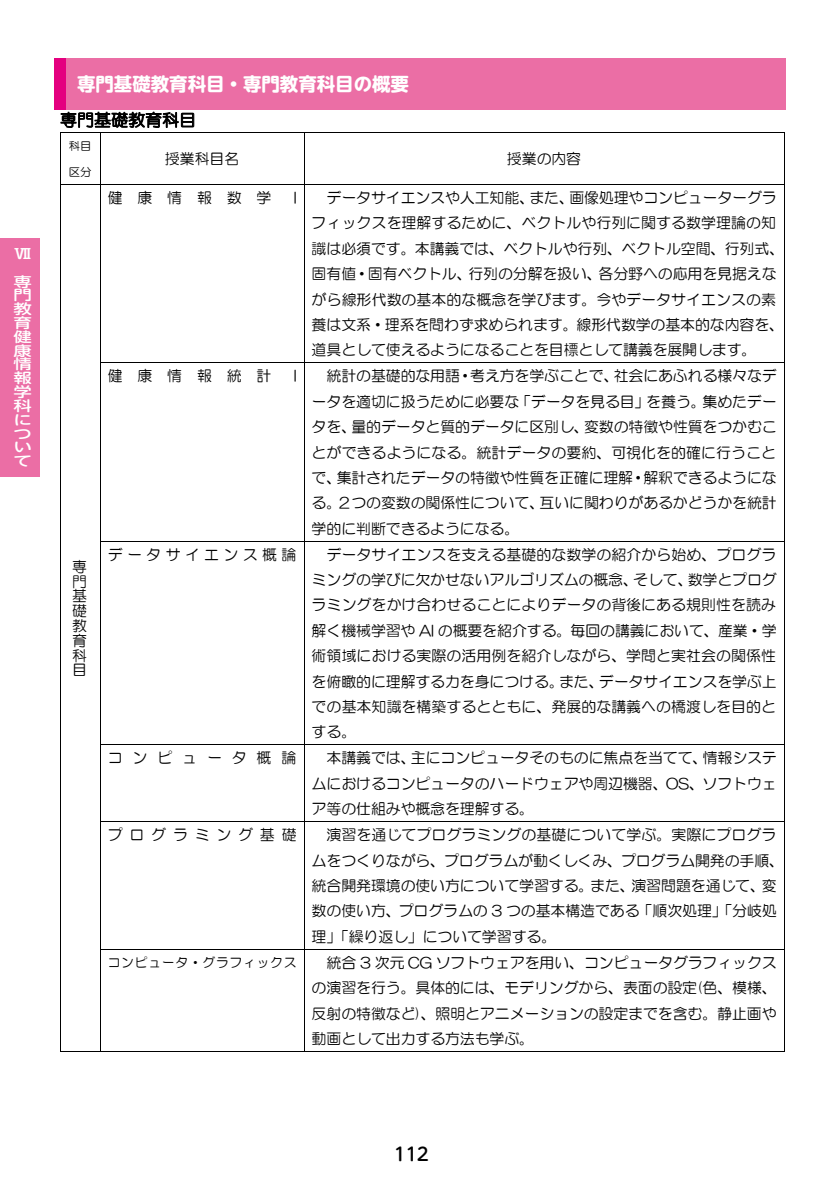
<style>
.page{position:relative;width:840px;height:1191px;background:#fff}
.page>*{position:absolute;margin:0;border:0;box-sizing:border-box;transform-origin:0 0}
.t1{font:19.8px "HG Maru Gothic MPRO";color:#fff}
.t2{font:700 18.4px "UD Shin M Go Pro";color:#fff}
.t3{font:500 18px "UD Shin M Go Pro";color:#000}
.t4{font:17px "HG Maru Gothic MPRO";letter-spacing:.005em;color:#000}
.t5{font:14.8px/25.4px "HG Maru Gothic MPRO";color:#000;text-align:justify}
.t6{font:14.8px "HG Maru Gothic MPRO";letter-spacing:.295em;color:#000}
.t7{font:14.8px "HG Maru Gothic MPRO";letter-spacing:.46em;color:#000}
.t8{font:14.8px "HG Maru Gothic MPRO";letter-spacing:.67em;color:#000}
.t9{font:500 13.8px/13.8px "UD Shin M Go Pro";color:#fff;scale:1.33 1}
.t10{font:12.6px "HG Maru Gothic MPRO";letter-spacing:.065em;color:#000}
.t11{font:11.4px "HG Maru Gothic MPRO";color:#000}
</style>
<div class="page">
<hr style="left:60px;top:133px;width:40px;height:1px;background:#000">
<hr style="left:100px;top:133px;width:203px;height:1px;background:#000">
<hr style="left:304px;top:133px;width:479px;height:1px;background:#000">
<hr style="left:60px;top:133px;width:1px;height:51px;background:#000">
<hr style="left:100px;top:133px;width:1px;height:51px;background:#000">
<hr style="left:303px;top:133px;width:1px;height:51px;background:#000">
<hr style="left:783px;top:133px;width:1px;height:51px;background:#000">
<hr style="left:60px;top:184px;width:40px;height:1px;background:#000">
<hr style="left:100px;top:184px;width:203px;height:1px;background:#000">
<hr style="left:304px;top:184px;width:479px;height:1px;background:#000">
<hr style="left:60px;top:185px;width:1px;height:177px;background:#000">
<hr style="left:100px;top:185px;width:1px;height:177px;background:#000">
<hr style="left:303px;top:185px;width:1px;height:177px;background:#000">
<hr style="left:783px;top:185px;width:1px;height:177px;background:#000">
<hr style="left:100px;top:362px;width:203px;height:1px;background:#000">
<hr style="left:304px;top:362px;width:479px;height:1px;background:#000">
<hr style="left:60px;top:363px;width:1px;height:178px;background:#000">
<hr style="left:100px;top:363px;width:1px;height:178px;background:#000">
<hr style="left:303px;top:363px;width:1px;height:178px;background:#000">
<hr style="left:783px;top:363px;width:1px;height:178px;background:#000">
<hr style="left:100px;top:541px;width:203px;height:1px;background:#000">
<hr style="left:304px;top:541px;width:479px;height:1px;background:#000">
<hr style="left:60px;top:541px;width:1px;height:203px;background:#000">
<hr style="left:100px;top:541px;width:1px;height:203px;background:#000">
<hr style="left:303px;top:541px;width:1px;height:203px;background:#000">
<hr style="left:783px;top:541px;width:1px;height:203px;background:#000">
<hr style="left:100px;top:744px;width:203px;height:1px;background:#000">
<hr style="left:304px;top:744px;width:479px;height:1px;background:#000">
<hr style="left:60px;top:745px;width:1px;height:76px;background:#000">
<hr style="left:100px;top:745px;width:1px;height:76px;background:#000">
<hr style="left:303px;top:745px;width:1px;height:76px;background:#000">
<hr style="left:783px;top:745px;width:1px;height:76px;background:#000">
<hr style="left:100px;top:821px;width:203px;height:1px;background:#000">
<hr style="left:304px;top:821px;width:479px;height:1px;background:#000">
<hr style="left:60px;top:822px;width:1px;height:127px;background:#000">
<hr style="left:100px;top:822px;width:1px;height:127px;background:#000">
<hr style="left:303px;top:822px;width:1px;height:127px;background:#000">
<hr style="left:783px;top:822px;width:1px;height:127px;background:#000">
<hr style="left:100px;top:949px;width:203px;height:1px;background:#000">
<hr style="left:304px;top:949px;width:479px;height:1px;background:#000">
<hr style="left:60px;top:949px;width:1px;height:102px;background:#000">
<hr style="left:60px;top:1051px;width:40px;height:1px;background:#000">
<hr style="left:100px;top:949px;width:1px;height:102px;background:#000">
<hr style="left:100px;top:1051px;width:203px;height:1px;background:#000">
<hr style="left:303px;top:949px;width:1px;height:102px;background:#000">
<hr style="left:304px;top:1051px;width:479px;height:1px;background:#000">
<hr style="left:783px;top:949px;width:1px;height:102px;background:#000">
<div style="left:66px;top:58px;width:719px;height:51px;background:#eb6ea5"></div>
<div style="left:54px;top:58px;width:12px;height:51px;background:#e4007f"></div>
<div style="left:0;top:238px;width:40px;height:238px;background:#eb6ea5"></div>
<p class="t9" style="left:13px;top:239px;width:15px;line-height:27.6px">Ⅶ専</p>
<p class="t9" style="left:13px;top:287px;width:15px;text-align:justify">門教育健康情報学科について</p>
<p class="t2" style="left:77px;top:69px;width:333px">専門基礎教育科目・専門教育科目の概要</p>
<h1 class="t1" style="left:80px;top:85px;width:358px">専門基礎教育科目・専門教育科目の概要</h1>
<p class="t4" style="left:60px;top:111px;width:137px">専門基礎教育科目</p>
<p class="t11" style="left:69px;top:140px;width:24px">科目</p>
<p class="t11" style="left:69px;top:166px;width:24px">区分</p>
<p class="t5" style="left:165px;top:146px;width:76px">授業科目名</p>
<p class="t5" style="left:506px;top:146px;width:76px">授業の内容</p>
<p class="t5" style="left:72px;top:559px;width:16px;line-height:14.8px">専門基礎教育科目</p>
<p class="t5" style="left:108px;top:185px;width:165px">健康情報数学</p>
<p class="t5" style="left:293px;top:185px;width:5px">I</p>
<p class="t5" style="left:311px;top:185px;width:474px;text-align:left;text-indent:15px">データサイエンスや人工知能、また、画像処理やコンピューターグラフィックスを理解するために、ベクトルや行列に関する数学理論の知識は必須です。本講義では、ベクトルや行列、ベクトル空間、行列式、固有値・固有ベクトル、行列の分解を扱い、各分野への応用を見据えながら線形代数の基本的な概念を学びます。今やデータサイエンスの素養は文系・理系を問わず求められます。線形代数学の基本的な内容を、道具として使えるようになることを目標として講義を展開します。</p>
<p class="t5" style="left:108px;top:363px;width:165px">健康情報統計</p>
<p class="t5" style="left:293px;top:363px;width:5px">I</p>
<p class="t5" style="left:311px;top:363px;width:466px;text-indent:15px">統計の基礎的な用語・考え方を学ぶことで、社会にあふれる様々なデータを適切に扱うために必要な「データを見る目」を養う。集めたデータを、量的データと質的データに区別し、変数の特徴や性質をつかむことができるようになる。統計データの要約、可視化を的確に行うことで、集計されたデータの特徴や性質を正確に理解・解釈できるようになる。２つの変数の関係性について、互いに関わりがあるかどうかを統計学的に判断できるようになる。</p>
<p class="t6" style="left:108px;top:547px;width:190px">データサイエンス概論</p>
<p class="t5" style="left:311px;top:541px;width:466px;text-indent:15px">データサイエンスを支える基礎的な数学の紹介から始め、プログラミングの学びに欠かせないアルゴリズムの概念、そして、数学とプログラミングをかけ合わせることによりデータの背後にある規則性を読み解く機械学習や AI の概要を紹介する。毎回の講義において、産業・学術領域における実際の活用例を紹介しながら、学問と実社会の関係性を俯瞰的に理解する力を身につける。また、データサイエンスを学ぶ上での基本知識を構築するとともに、発展的な講義への橋渡しを目的とする。</p>
<p class="t8" style="left:108px;top:750px;width:190px">コンピュータ概論</p>
<p class="t5" style="left:311px;top:745px;width:466px;text-indent:15px">本講義では、主にコンピュータそのものに焦点を当てて、情報システムにおけるコンピュータのハードウェアや周辺機器、OS、ソフトウェア等の仕組みや概念を理解する。</p>
<p class="t7" style="left:108px;top:827px;width:190px">プログラミング基礎</p>
<p class="t5" style="left:311px;top:822px;width:473px;text-align:left;text-indent:15px">演習を通じてプログラミングの基礎について学ぶ。実際にプログラムをつくりながら、プログラムが動くしくみ、プログラム開発の手順、統合開発環境の使い方について学習する。また、演習問題を通じて、変数の使い方、プログラムの 3 つの基本構造である「順次処理」「分岐処理」「繰り返し」について学習する。</p>
<p class="t10" style="left:108px;top:956px;width:190px">コンピュータ・グラフィックス</p>
<p class="t5" style="left:311px;top:950px;width:466px;text-indent:15px">統合 3 次元 CG ソフトウェアを用い、コンピュータグラフィックスの演習を行う。具体的には、モデリングから、表面の設定(色、模様、反射の特徴など)、照明とアニメーションの設定までを含む。静止画や動画として出力する方法も学ぶ。</p>
<p class="t3" style="left:394px;top:1140px;width:36px">112</p>
</div>
